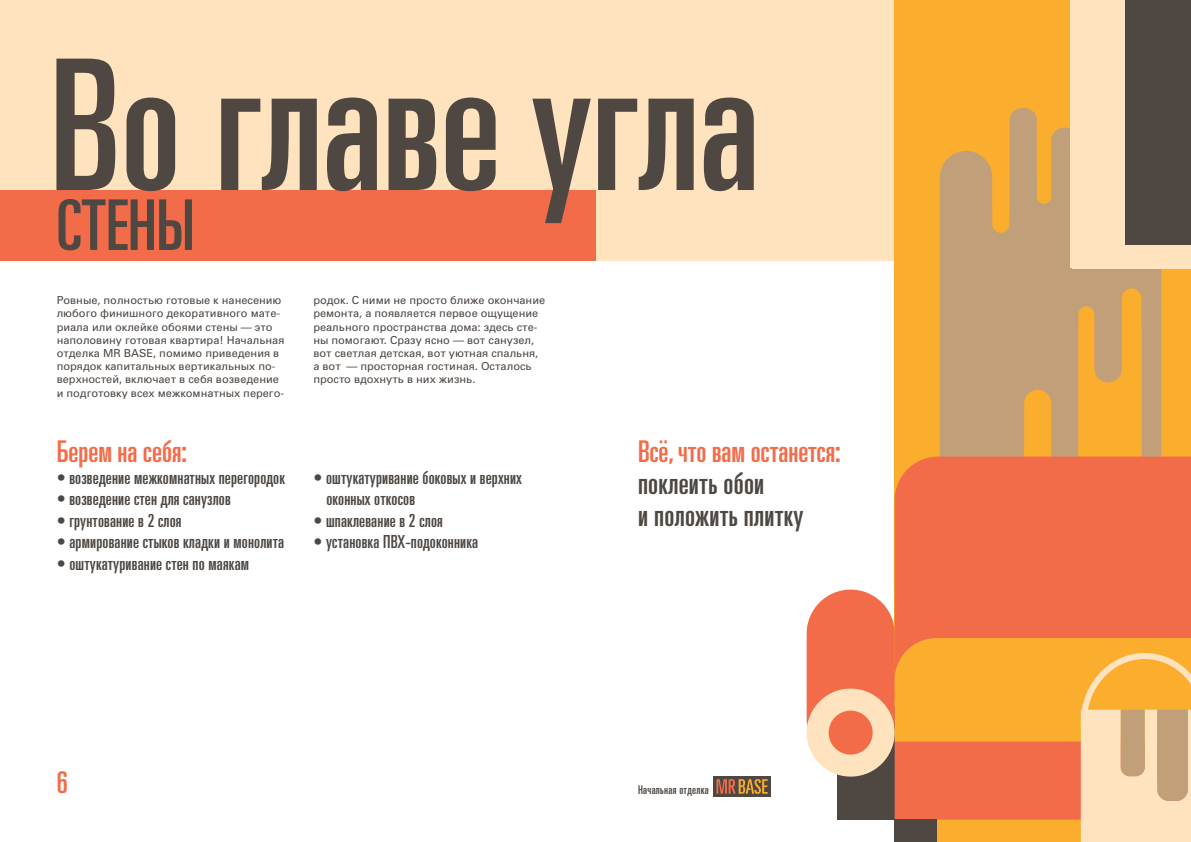
<style>
.page{position:relative;width:1191px;height:842px;background:#fff}
.page>*{position:absolute;margin:0;border:0;box-sizing:border-box;transform-origin:0 0}
.t1{font:ultra-condensed 182px "Partner";color:#4e4742}
.t2{font:ultra-condensed 70px "Partner";color:#4e4742}
.t3{font:ultra-condensed 30px "Partner";color:#f36c49}
.t4{font:ultra-condensed 30px/32px "Partner";letter-spacing:.01em;color:#4e4742}
.t5{font:ultra-condensed 18px/21.6px "Partner";letter-spacing:.01em;color:#4e4742}
.t6{font:ultra-condensed 12px "Partner";letter-spacing:.025em;color:#4e4742}
.t7{font:11px/13.2px "Partner";color:#4e4742}
</style>
<div class="page">
<div style="left:713px;top:776px;width:57px;height:21px;background:#4e4742"></div>
<svg style="left:716px;top:779px;width:51px;height:15px"></svg>
<div style="left:0;top:0;width:1191px;height:261px;background:#ffe3be"></div>
<div style="left:894px;top:0;width:297px;height:842px;background:#fbad2d"></div>
<svg style="left:940px;top:107px;width:221px;height:350px;fill:#c1a079"></svg>
<div style="left:837px;top:707px;width:57px;height:113px;background:#4e4742"></div>
<div style="left:894px;top:457px;width:297px;height:181px;background:#f36c49"></div>
<div style="left:806px;top:590px;width:88px;height:173px;background:#f36c49;border-radius:44px"></div>
<div style="left:806px;top:689px;width:88px;height:88px;background:#ffe3be;border-radius:50%"></div>
<div style="left:828px;top:711px;width:44px;height:44px;background:#f36c49;border-radius:50%"></div>
<svg style="left:894px;top:638px;width:297px;height:204px"></svg>
<div style="left:1124px;top:0;width:67px;height:268px;background:#4e4742"></div>
<div style="left:1070px;top:0;width:54px;height:268px;background:#ffe3be"></div>
<div style="left:1072px;top:246px;width:119px;height:23px;background:#ffe3be"></div>
<div style="left:0;top:190px;width:595px;height:71px;background:#f36c49"></div>
<h1 class="t1" style="left:50px;top:21px;width:711px">Во главе угла</h1>
<h2 class="t2" style="left:57px;top:185px;width:139px">СТЕНЫ</h2>
<p class="t7" style="left:57px;top:294px;width:229px">Ровные, полностью готовые к нанесению любого финишного декоративного мате&shy;риала или оклейке обоями стены — это наполовину готовая квартира! Начальная отделка MR BASE, помимо приведения в порядок капитальных вертикальных по&shy;верхностей, включает в себя возведение и подготовку всех межкомнатных перего-</p>
<p class="t7" style="left:313px;top:294px;width:233px">родок. С ними не просто ближе окончание ремонта, а появляется первое ощущение реального пространства дома: здесь сте&shy;ны помогают. Сразу ясно — вот санузел, вот светлая детская, вот уютная спальня, а вот — просторная гостиная. Осталось просто вдохнуть в них жизнь.</p>
<h3 class="t3" style="left:57px;top:434px;width:132px">Берем на себя:</h3>
<h3 class="t5" style="left:57px;top:466px;width:230px">• возведение межкомнатных перегородок</h3>
<h3 class="t5" style="left:57px;top:488px;width:176px">• возведение стен для санузлов</h3>
<h3 class="t5" style="left:57px;top:510px;width:126px">• грунтование в 2 слоя</h3>
<h3 class="t5" style="left:57px;top:531px;width:229px">• армирование стыков кладки и монолита</h3>
<h3 class="t5" style="left:57px;top:553px;width:194px">• оштукатуривание стен по маякам</h3>
<h3 class="t5" style="left:326px;top:466px;width:197px;text-indent:-13px">• оштукатуривание боковых и верхних оконных откосов</h3>
<h3 class="t5" style="left:313px;top:510px;width:131px">• шпаклевание в 2 слоя</h3>
<h3 class="t5" style="left:313px;top:531px;width:166px">• установка ПВХ-подоконника</h3>
<h3 class="t3" style="left:57px;top:765px;width:13px">6</h3>
<h3 class="t3" style="left:638px;top:434px;width:204px">Всё, что вам останется:</h3>
<h3 class="t4" style="left:638px;top:468px;width:167px">поклеить обои<br>и положить плитку</h3>
<p class="t6" style="left:638px;top:783px;width:72px">Начальная отделка</p>
</div>
